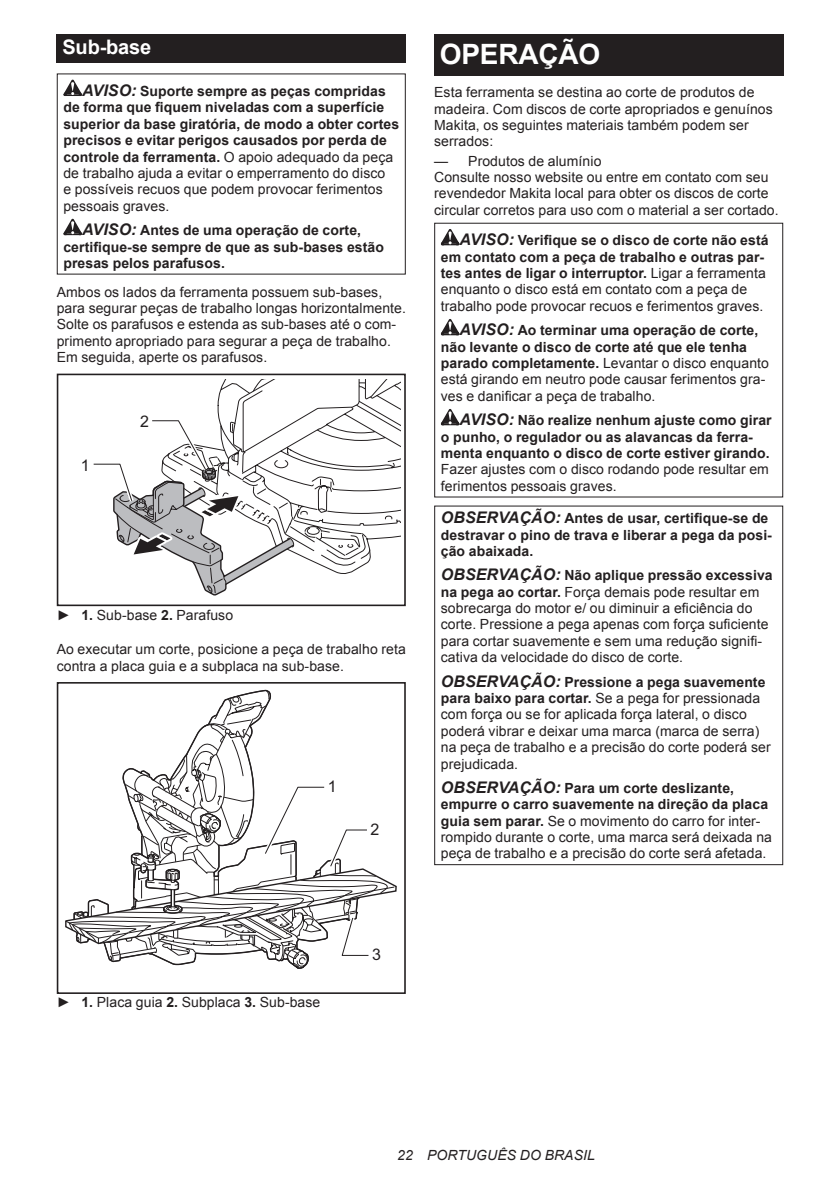
<style>
.page{position:relative;width:840px;height:1191px;background:#fff}
.page>*{position:absolute;margin:0;border:0;box-sizing:border-box;transform-origin:0 0}
.t1{font:700 28px "Arial";letter-spacing:-.01em;color:#fff}
.t2{font:700 20px "Arial";letter-spacing:-.01em;color:#fff}
.t3{font:16px "Arial";color:#231f20}
.t4{font:14px/16.4px "Arial";letter-spacing:.005em;color:#231f20}
.t5{font:700 14px/16.4px "Arial";letter-spacing:.005em;color:#231f20}
.t6{font:italic 14px "Arial";letter-spacing:.005em;color:#231f20}
.s1{font-style:italic;font-size:16px}
.s2{font-weight:400}
.s3{font-weight:700}
.s4{font-weight:700;font-style:italic;font-size:16px}
</style>
<div class="page">
<div style="left:57px;top:34px;width:348px;height:29px;background:#231f20"></div>
<svg style="left:63px;top:80px;width:19px;height:16px"></svg>
<svg style="left:63px;top:219px;width:19px;height:16px"></svg>
<svg style="left:389px;top:382px;width:11px;height:156px"></svg>
<div style="left:57px;top:373px;width:348px;height:233px;border:2px solid #231f20"></div>
<svg style="left:93px;top:379px;width:296px;height:217px"></svg>
<div style="left:57px;top:682px;width:348px;height:312px;border:2px solid #231f20"></div>
<svg style="left:64px;top:689px;width:333px;height:305px"></svg>
<div style="left:434px;top:34px;width:348px;height:41px;background:#231f20"></div>
<svg style="left:440px;top:229px;width:19px;height:16px"></svg>
<svg style="left:440px;top:319px;width:19px;height:16px"></svg>
<svg style="left:440px;top:409px;width:19px;height:16px"></svg>
<div style="left:434px;top:505px;width:348px;height:360px;border:1px solid #231f20"></div>
<h2 class="t2" style="left:62px;top:34px;width:90px">Sub-base</h2>
<p class="t5" style="left:63px;top:83px;width:337px;text-indent:19px"><span class="s1">AVISO:</span> Suporte sempre as peças compridas de forma que fiquem niveladas com a superfície superior da base giratória, de modo a obter cortes precisos e evitar perigos causados por perda de controle da ferramenta. <span class="s2">O apoio adequado da peça de trabalho ajuda a evitar o emperramento do disco<br>e possíveis recuos que podem provocar ferimentos pessoais graves.</span></p>
<p class="t5" style="left:63px;top:222px;width:322px;text-indent:19px"><span class="s1">AVISO:</span> Antes de uma operação de corte, certifique-se sempre de que as sub-bases estão presas pelos parafusos.</p>
<p class="t4" style="left:57px;top:284px;width:350px">Ambos os lados da ferramenta possuem sub-bases, para segurar peças de trabalho longas horizontalmente.<br>Solte os parafusos e estenda as sub-bases até o com&shy;primento apropriado para segurar a peça de trabalho.<br>Em seguida, aperte os parafusos.</p>
<p class="t3" style="left:81px;top:454px;width:10px">1</p>
<p class="t3" style="left:140px;top:410px;width:10px">2</p>
<p class="t4" style="left:57px;top:606px;width:178px">► <span class="s3">1.</span> Sub-base <span class="s3">2.</span> Parafuso</p>
<p class="t4" style="left:57px;top:641px;width:350px">Ao executar um corte, posicione a peça de trabalho reta contra a placa guia e a subplaca na sub-base.</p>
<p class="t3" style="left:327px;top:776px;width:10px">1</p>
<p class="t3" style="left:370px;top:818px;width:10px">2</p>
<h1 class="t1" style="left:439px;top:35px;width:162px">OPERAÇÃO</h1>
<p class="t4" style="left:434px;top:84px;width:340px">Esta ferramenta se destina ao corte de produtos de madeira. Com discos de corte apropriados e genuínos Makita, os seguintes materiais também podem ser serrados:</p>
<p class="t4" style="left:434px;top:152px;width:346px">— Produtos de alumínio<br>Consulte nosso website ou entre em contato com seu revendedor Makita local para obter os discos de corte circular corretos para uso com o material a ser cortado.</p>
<p class="t5" style="left:440px;top:233px;width:329px;text-indent:19px"><span class="s1">AVISO:</span> Verifique se o disco de corte não está em contato com a peça de trabalho e outras par&shy;tes antes de ligar o interruptor. <span class="s2">Ligar a ferramenta enquanto o disco está em contato com a peça de trabalho pode provocar recuos e ferimentos graves.</span></p>
<p class="t4" style="left:440px;top:322px;width:329px;text-indent:19px"><span class="s4">AVISO:</span> <span class="s3">Ao terminar uma operação de corte, não levante o disco de corte até que ele tenha parado completamente.</span> Levantar o disco enquanto está girando em neutro pode causar ferimentos gra&shy;ves e danificar a peça de trabalho.</p>
<p class="t5" style="left:440px;top:412px;width:332px;text-indent:19px"><span class="s1">AVISO:</span> Não realize nenhum ajuste como girar o punho, o regulador ou as alavancas da ferra&shy;menta enquanto o disco de corte estiver girando.</p>
<p class="t4" style="left:440px;top:461px;width:329px">Fazer ajustes com o disco rodando pode resultar em ferimentos pessoais graves.</p>
<p class="t5" style="left:440px;top:510px;width:332px"><span class="s1">OBSERVAÇÃO:</span> Antes de usar, certifique-se de destravar o pino de trava e liberar a pega da posi&shy;ção abaixada.</p>
<p class="t4" style="left:440px;top:567px;width:333px"><span class="s4">OBSERVAÇÃO:</span> <span class="s3">Não aplique pressão excessiva na pega ao cortar.</span> Força demais pode resultar em sobrecarga do motor e/ ou diminuir a eficiência do corte. Pressione a pega apenas com força suficiente para cortar suavemente e sem uma redução signifi&shy;cativa da velocidade do disco de corte.</p>
<p class="t4" style="left:440px;top:673px;width:331px"><span class="s4">OBSERVAÇÃO:</span> <span class="s3">Pressione a pega suavemente para baixo para cortar.</span> Se a pega for pressionada com força ou se for aplicada força lateral, o disco poderá vibrar e deixar uma marca (marca de serra) na peça de trabalho e a precisão do corte poderá ser prejudicada.</p>
<p class="t4" style="left:440px;top:780px;width:332px"><span class="s4">OBSERVAÇÃO:</span> <span class="s3">Para um corte deslizante, empurre o carro suavemente na direção da placa guia sem parar.</span> Se o movimento do carro for inter&shy;rompido durante o corte, uma marca será deixada na peça de trabalho e a precisão do corte será afetada.</p>
<p class="t4" style="left:57px;top:994px;width:265px">► <span class="s3">1.</span> Placa guia <span class="s3">2.</span> Subplaca <span class="s3">3.</span> Sub-base</p>
<p class="t3" style="left:372px;top:944px;width:10px">3</p>
<p class="t6" style="left:397px;top:1146px;width:199px">22 PORTUGUÊS DO BRASIL</p>
</div>
